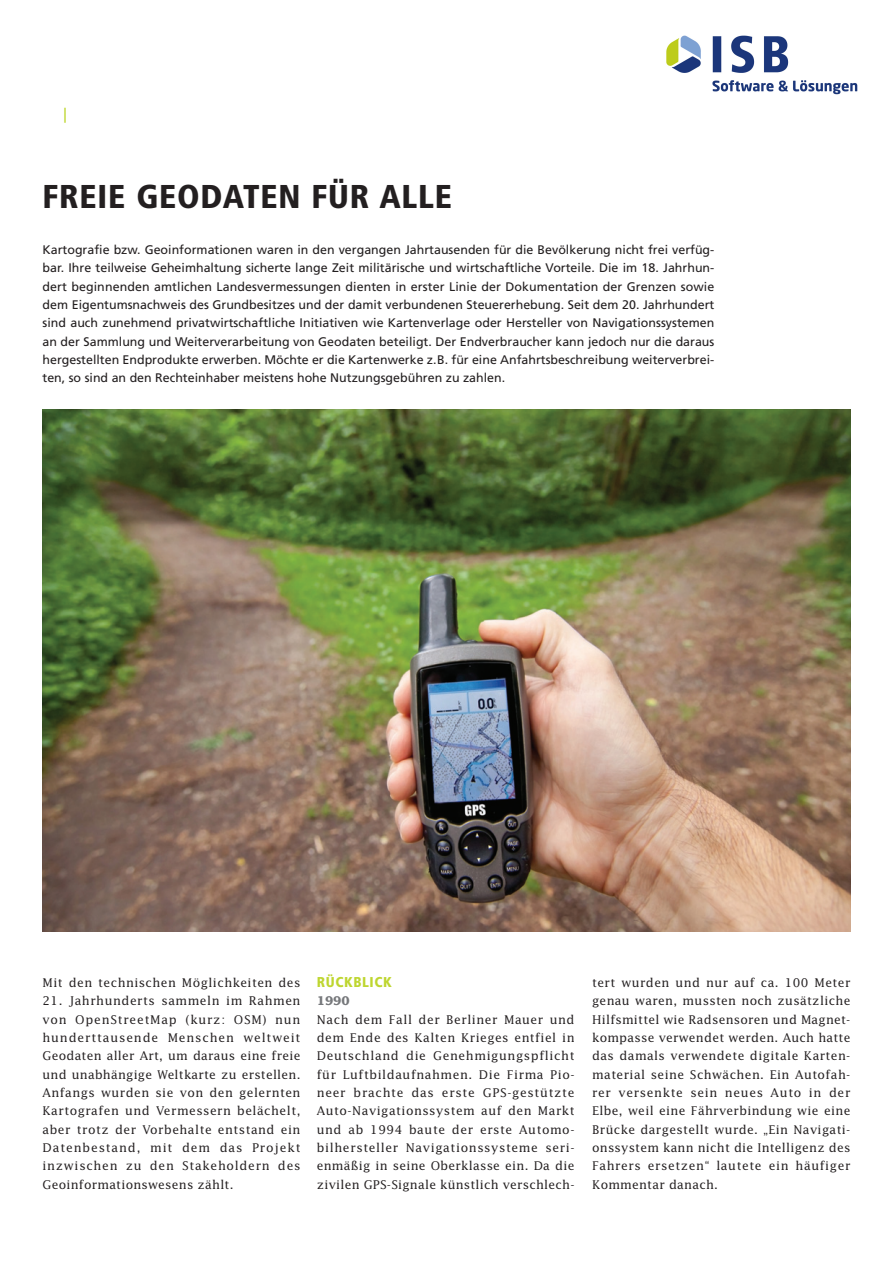
<style>
.page{position:relative;width:893px;height:1263px;background:#fff}
.page>*{position:absolute;margin:0;border:0;box-sizing:border-box;transform-origin:0 0}
.t1{font:900 condensed 33px "Frutiger";letter-spacing:.025em;color:#231f20}
.t2{font:900 condensed 14.25px "Frutiger";letter-spacing:.04em;color:#bed630}
.t3{font:12.45px/18.3px "Frutiger";color:#231f20;text-align:justify}
.t4{font:12px/18.3px "Lucida";letter-spacing:.02em;color:#231f20;text-align:justify}
.t5{font:700 12px "Lucida";color:#76787b}
</style>
<div class="page">
<img style="left:43px;top:410px;width:807px;height:522px">
<img style="left:666px;top:35px;width:192px;height:60px">
<h1 class="t1" style="left:43px;top:183px;width:411px">FREIE GEODATEN FÜR ALLE</h1>
<p class="t3" style="left:43px;top:241px;width:673px">Kartografie bzw. Geoinformationen waren in den vergangen Jahrtausenden für die Bevölkerung nicht frei verfüg&shy;bar. Ihre teilweise Geheimhaltung sicherte lange Zeit militärische und wirtschaftliche Vorteile. Die im 18. Jahrhun&shy;dert beginnenden amtlichen Landesvermessungen dienten in erster Linie der Dokumentation der Grenzen sowie dem Eigentumsnachweis des Grundbesitzes und der damit verbundenen Steuererhebung. Seit dem 20. Jahrhundert sind auch zunehmend privatwirtschaftliche Initiativen wie Kartenverlage oder Hersteller von Navigationssystemen an der Sammlung und Weiterverarbeitung von Geodaten beteiligt. Der Endverbraucher kann jedoch nur die daraus hergestellten Endprodukte erwerben. Möchte er die Kartenwerke z.B. für eine Anfahrtsbeschreibung weiterverbrei&shy;ten, so sind an den Rechteinhaber meistens hohe Nutzungsgebühren zu zahlen.</p>
<p class="t4" style="left:43px;top:974px;width:259px">Mit den technischen Möglichkeiten des</p>
<p class="t4" style="left:43px;top:993px;width:259px">21. Jahrhunderts sammeln im Rahmen von OpenStreetMap (kurz: OSM) nun hunderttausende Menschen weltweit Geodaten aller Art, um daraus eine freie und unabhängige Weltkarte zu erstellen.<br>Anfangs wurden sie von den gelernten Kartografen und Vermessern belächelt, aber trotz der Vorbehalte entstand ein Datenbestand, mit dem das Projekt inzwischen zu den Stakeholdern des Geoinformationswesens zählt.</p>
<p class="t2" style="left:317px;top:976px;width:77px">RÜCKBLICK</p>
<p class="t5" style="left:317px;top:996px;width:34px">1990</p>
<p class="t4" style="left:317px;top:1011px;width:259px">Nach dem Fall der Berliner Mauer und dem Ende des Kalten Krieges entfiel in Deutschland die Genehmigungspflicht für Luftbildaufnahmen. Die Firma Pio&shy;neer brachte das erste GPS-gestützte Auto-Navigationssystem auf den Markt und ab 1994 baute der erste Automo&shy;bilhersteller Navigationssysteme seri&shy;enmäßig in seine Oberklasse ein. Da die zivilen GPS-Signale künstlich verschlech-</p>
<p class="t4" style="left:592px;top:974px;width:260px">tert wurden und nur auf ca. 100 Meter genau waren, mussten noch zusätzliche Hilfsmittel wie Radsensoren und Magnet&shy;kompasse verwendet werden. Auch hatte das damals verwendete digitale Karten&shy;material seine Schwächen. Ein Autofah&shy;rer versenkte sein neues Auto in der Elbe, weil eine Fährverbindung wie eine Brücke dargestellt wurde. „Ein Navigati&shy;onssystem kann nicht die Intelligenz des Fahrers ersetzen“ lautete ein häufiger Kommentar danach.</p>
</div>
